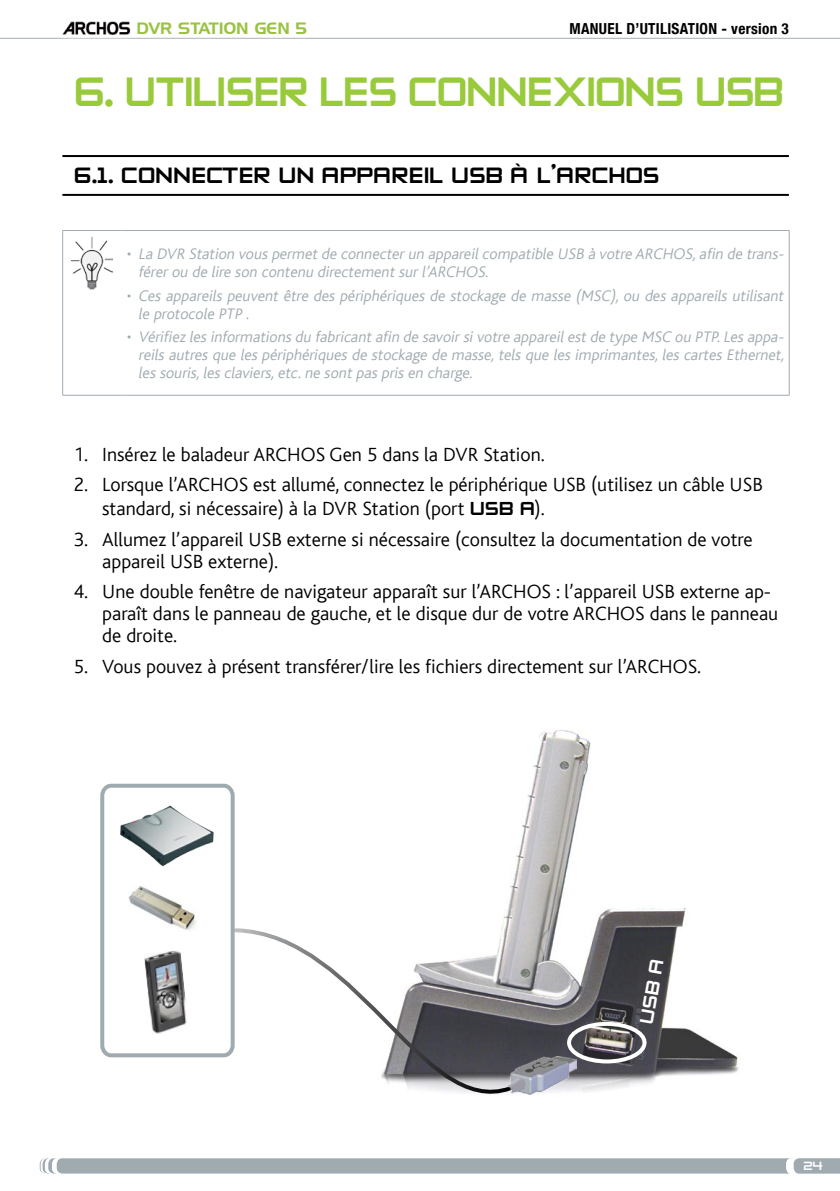
<style>
.page{position:relative;width:840px;height:1191px;background:#fff}
.page>*{position:absolute;margin:0;border:0;box-sizing:border-box;transform-origin:0 0}
.t1{font:48px "Zero Twos";letter-spacing:-.03em;color:#99ca3c;scale:.96 1}
.t2{font:26px "Zero Twos";color:#000}
.t3{font:300 20px/30.4px "Bliss";color:#000}
.t4{font:italic 300 16px/18px "Bliss";color:#a0abb0}
.t5{font:16px "Handel Gothic BT";color:#99c242}
.t6{font:700 condensed 15.2px "Helvetica Neue LT Com";letter-spacing:.02em;color:#000}
.t7{font:14px "Zero Twos";color:#fff}
.s1{font-style:normal}
.s2{font-family:"Zero Twos";font-weight:400;font-size:22px}
</style>
<div class="page">
<hr style="left:0;top:38px;width:839px;height:1px;background:#a0abb0">
<svg style="left:40px;top:1158px;width:799px;height:16px;background:#a6b0b5"></svg>
<div style="left:48px;top:6px;width:272px;height:44px;background:#fff"></div>
<img style="left:62px;top:22px;width:68px;height:13px">
<hr style="left:62px;top:155px;width:726px;height:2px;background:#000">
<hr style="left:62px;top:194px;width:726px;height:2px;background:#000">
<hr style="left:62px;top:230px;width:59px;height:1px;background:#a0abb0">
<hr style="left:62px;top:231px;width:1px;height:164px;background:#a0abb0">
<hr style="left:62px;top:395px;width:59px;height:1px;background:#a0abb0">
<hr style="left:121px;top:230px;width:668px;height:1px;background:#a0abb0">
<hr style="left:788px;top:231px;width:1px;height:164px;background:#a0abb0">
<hr style="left:121px;top:395px;width:668px;height:1px;background:#a0abb0">
<img style="left:72px;top:237px;width:40px;height:53px">
<img style="left:144px;top:950px;width:43px;height:84px">
<img style="left:502px;top:730px;width:237px;height:365px">
<svg style="left:233px;top:926px;width:291px;height:169px"></svg>
<img style="left:128px;top:886px;width:69px;height:44px">
<img style="left:120px;top:805px;width:94px;height:62px">
<div style="left:100px;top:783px;width:134px;height:274px;border:4px solid #a0abb0;border-radius:9px"></div>
<div style="left:566px;top:1022px;width:80px;height:41px;border:4px solid #fff;border-radius:50%"></div>
<img style="left:507px;top:1056px;width:69px;height:38px">
<svg style="left:639px;top:980px;width:20px;height:43px"></svg>
<svg style="left:648px;top:959px;width:15px;height:15px"></svg>
<p class="t5" style="left:136px;top:19px;width:172px">DVR STATION GEN 5</p>
<p class="t6" style="left:569px;top:19px;width:221px">MANUEL D’UTILISATION - VERSION 3</p>
<h1 class="t1" style="left:74px;top:67px;width:741px">6. UTILISER LES CONNEXIONS USB</h1>
<h2 class="t2" style="left:74px;top:162px;width:395px">6.1. CONNECTER UN APPAREIL USB</h2>
<h2 class="t2" style="left:510px;top:162px;width:64px">À L’ARCHOS</h2>
<p class="t4" style="left:138px;top:245px;width:649px;text-indent:-11px"><span class="s1">•</span> La DVR Station vous permet de connecter un appareil compatible USB à votre ARCHOS, afin de trans&shy;férerou de lire son contenu directementsurl’ARCHOS</p>
<p class="t4" style="left:485px;top:263px;width:8px">.</p>
<p class="t4" style="left:138px;top:286px;width:649px;text-indent:-11px"><span class="s1">•</span> Ces appareils peuvent être des périphériques de stockage de masse (MSC), ou des appareils utilisant le protocole PTP .</p>
<p class="t4" style="left:138px;top:328px;width:650px;text-align:justify;text-indent:-11px"><span class="s1">•</span> Vérifiez les informations du fabricant afin de savoir si votre appareil est de type MSC ou PTP. Les appa&shy;reils autres que les périphériques de stockage de masse,tels que les imprimantes,les cartes Ethernet, les souris,les claviers,etc.ne sontpas pris en charge.</p>
<p class="t3" style="left:74px;top:439px;width:16px">1.<br>2.</p>
<p class="t3" style="left:74px;top:524px;width:16px">3.</p>
<p class="t3" style="left:74px;top:577px;width:16px">4.</p>
<p class="t3" style="left:74px;top:651px;width:16px">5.</p>
<p class="t3" style="left:102px;top:439px;width:198px">Insérez le baladeur ARCHOS</p>
<p class="t3" style="left:329px;top:439px;width:217px">Gen 5 dans la DVR Station.</p>
<p class="t3" style="left:102px;top:470px;width:121px">Lorsque l’ARCHOS</p>
<p class="t3" style="left:102px;top:473px;width:662px;line-height:24px;text-indent:151px">est allumé, connectez le périphérique USB (utilisez un câble USB standard, si nécessaire) à la DVR Station (port <span class="s2">USB</span></p>
<p class="t3" style="left:102px;top:494px;width:651px;text-indent:417px"><span class="s2">A</span>).<br>Allumez l’appareil USB externe si nécessaire (consultez la documentation de votre</p>
<p class="t3" style="left:102px;top:546px;width:424px">appareil USB externe).<br>Une double fenêtre de navigateur apparaît sur l’ARCHOS</p>
<p class="t3" style="left:102px;top:581px;width:670px;line-height:22px;text-indent:454px">: l’appareil USB externe ap&shy;paraît dans le panneau de gauche, et le disque dur de votre ARCHOS</p>
<p class="t3" style="left:649px;top:599px;width:130px">dans le panneau</p>
<p class="t3" style="left:102px;top:620px;width:600px">de droite.<br>Vous pouvez à présent transférer/lire les fichiers directement sur l’ARCHOS.</p>
<p class="t7" style="left:803px;top:1158px;width:21px">24</p>
</div>
